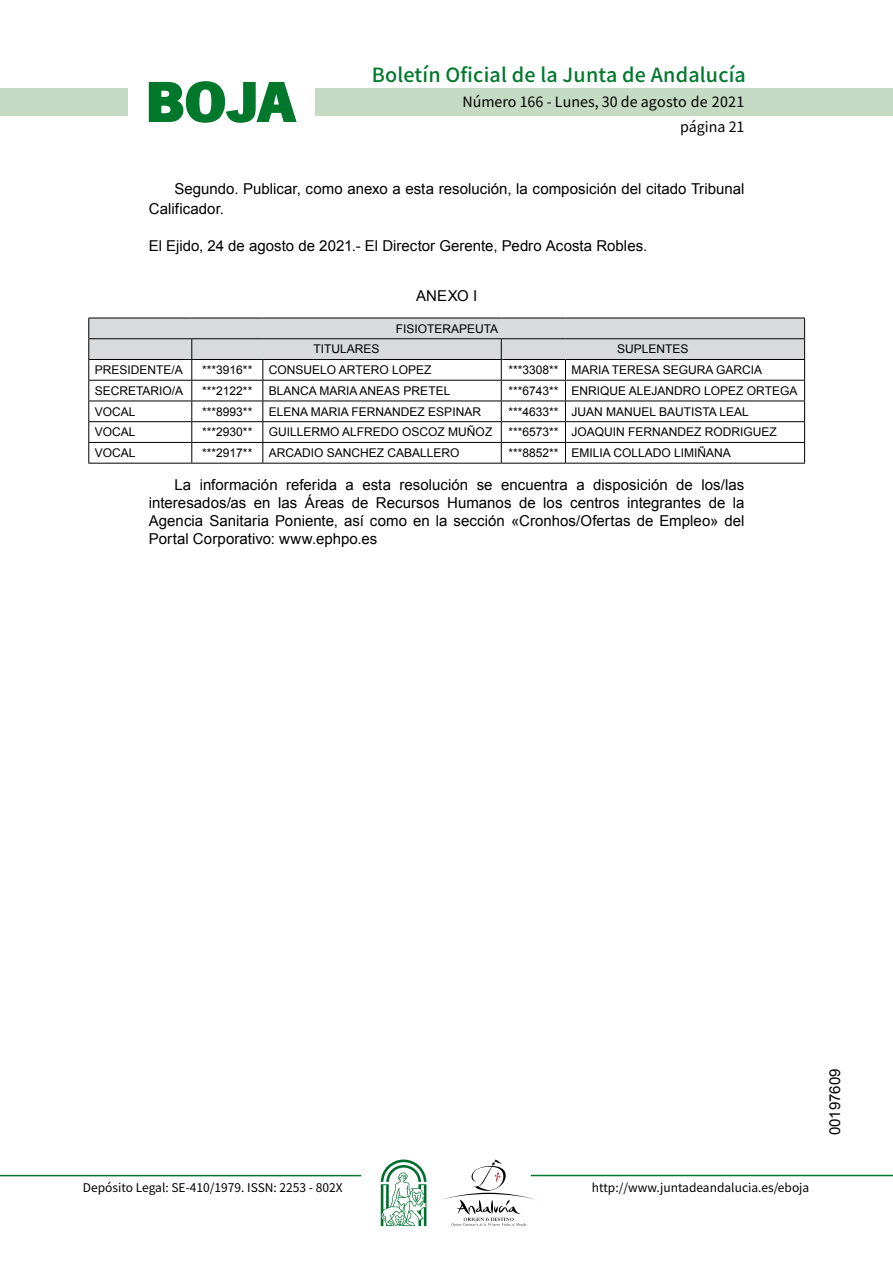
<style>
.page{position:relative;width:893px;height:1263px;background:#fff}
.page>*{position:absolute;margin:0;border:0;box-sizing:border-box;transform-origin:0 0}
.t1{font:700 57.75px "News Got T";color:#00782c;scale:1.14 1}
.t2{font:500 19.5px "Noto Sans HK";letter-spacing:.01em;color:#00782c}
.t3{font:15px/18px "Arial";color:#000}
.t4{font:14.25px/24.5px "Noto Sans HK";color:#000;text-align:right}
.t5{font:12px "Arial";color:#000}
.t6{font:12px "Noto Sans HK";color:#000}
</style>
<div class="page">
<div style="left:315px;top:88px;width:577px;height:28px;background:#c5dac3"></div>
<div style="left:0;top:88px;width:128px;height:28px;background:#c5dac3"></div>
<hr style="left:0;top:1175px;width:361px;height:1px;background:#00782c">
<hr style="left:531px;top:1175px;width:361px;height:1px;background:#00782c">
<svg style="left:148px;top:81px;width:149px;height:42px"></svg>
<svg style="left:442px;top:1159px;width:100px;height:67px"></svg>
<svg style="left:381px;top:1160px;width:45px;height:66px"></svg>
<svg style="left:88px;top:318px;width:717px;height:145px"></svg>
<hr style="left:88px;top:463px;width:104px;height:1px;background:#000">
<hr style="left:192px;top:463px;width:71px;height:1px;background:#000">
<hr style="left:263px;top:463px;width:238px;height:1px;background:#000">
<hr style="left:501px;top:463px;width:64px;height:1px;background:#000">
<hr style="left:565px;top:463px;width:240px;height:1px;background:#000">
<h1 class="t1" style="left:145px;top:68px;width:133px">BOJA</h1>
<h2 class="t2" style="left:372px;top:64px;width:375px">Boletín Oficial de la Junta de Andalucía</h2>
<p class="t4" style="left:462px;top:90px;width:283px">Número 166 - Lunes, 30 de agosto de 2021 página 21</p>
<p class="t3" style="left:149px;top:179px;width:597px;line-height:20px;text-indent:26px">Segundo. Publicar, como anexo a esta resolución, la composición del citado Tribunal<br>Calificador.</p>
<p class="t3" style="left:149px;top:237px;width:500px">El Ejido, 24 de agosto de 2021.- El Director Gerente, Pedro Acosta Robles.</p>
<p class="t3" style="left:416px;top:287px;width:63px">Anexo I</p>
<p class="t5" style="left:396px;top:321px;width:104px">FISIOTERAPEUTA</p>
<p class="t5" style="left:313px;top:341px;width:59px">TITULARES</p>
<p class="t5" style="left:617px;top:341px;width:41px">SUPLENTES</p>
<p class="t5" style="left:95px;top:362px;width:45px">PRESIDENTE</p>
<p class="t5" style="left:171px;top:362px;width:13px">/A</p>
<p class="t5" style="left:202px;top:362px;width:52px">***3916**</p>
<p class="t5" style="left:269px;top:362px;width:164px">CONSUELO ARTERO LOPEZ</p>
<p class="t5" style="left:508px;top:362px;width:255px">***3308** MARIA TE RESA SEGURA GARCIA</p>
<p class="t5" style="left:95px;top:383px;width:9px">SEC</p>
<p class="t5" style="left:119px;top:383px;width:65px">RETARIO/A</p>
<p class="t5" style="left:202px;top:383px;width:52px">***2122**</p>
<p class="t5" style="left:269px;top:383px;width:160px">BLANCA MARIA ANEAS PRETE</p>
<p class="t5" style="left:443px;top:383px;width:8px">L</p>
<p class="t5" style="left:508px;top:383px;width:290px">***6743** EN RIQUE ALEJAND RO LOPEZ ORTEGA</p>
<p class="t5" style="left:95px;top:404px;width:42px">VOCAL</p>
<p class="t5" style="left:202px;top:404px;width:52px">***8993**</p>
<p class="t5" style="left:269px;top:404px;width:133px">ELENA MARIA FERNANDE</p>
<p class="t5" style="left:417px;top:404px;width:65px">Z ESPINAR</p>
<p class="t5" style="left:508px;top:404px;width:242px">***4633** JUAN MAN UEL BAUTISTA LEAL</p>
<p class="t5" style="left:95px;top:424px;width:42px">VOCAL</p>
<p class="t5" style="left:202px;top:424px;width:52px">***2930**</p>
<p class="t5" style="left:269px;top:424px;width:225px">GUILLERMO ALFREDO OSCOZ MUÑOZ</p>
<p class="t5" style="left:508px;top:424px;width:170px">***6573** JOAQUIN FERNANDE</p>
<p class="t5" style="left:694px;top:424px;width:84px">Z RODRIGUEZ</p>
<p class="t5" style="left:95px;top:445px;width:42px">VOCAL</p>
<p class="t5" style="left:202px;top:445px;width:52px">***2917**</p>
<p class="t5" style="left:269px;top:445px;width:192px">ARCADIO SANC HEZ CABALLERO</p>
<p class="t5" style="left:508px;top:445px;width:224px">***8852** EMILIA COLLADO LIMIÑANA</p>
<p class="t3" style="left:149px;top:476px;width:597px;text-align:justify;text-indent:26px">La información referida a esta resolución se encuentra a disposición de los/las interesados/as en las Áreas de Recursos Humanos de los centros integrantes de la Agencia Sanitaria Poniente, así como en la sección «Cronhos/Ofertas de Empleo» del Portal Corporativo: www.ephpo.es</p>
<p class="t6" style="left:83px;top:1181px;width:261px">Depósito Legal: SE-410/1979. ISSN: 2253 - 802X</p>
<p class="t6" style="left:592px;top:1181px;width:219px">http://www.juntadeandalucia.es/eboja</p>
<p class="t3" style="left:826px;top:1135px;width:68px;rotate:-90deg">00197609</p>
</div>
